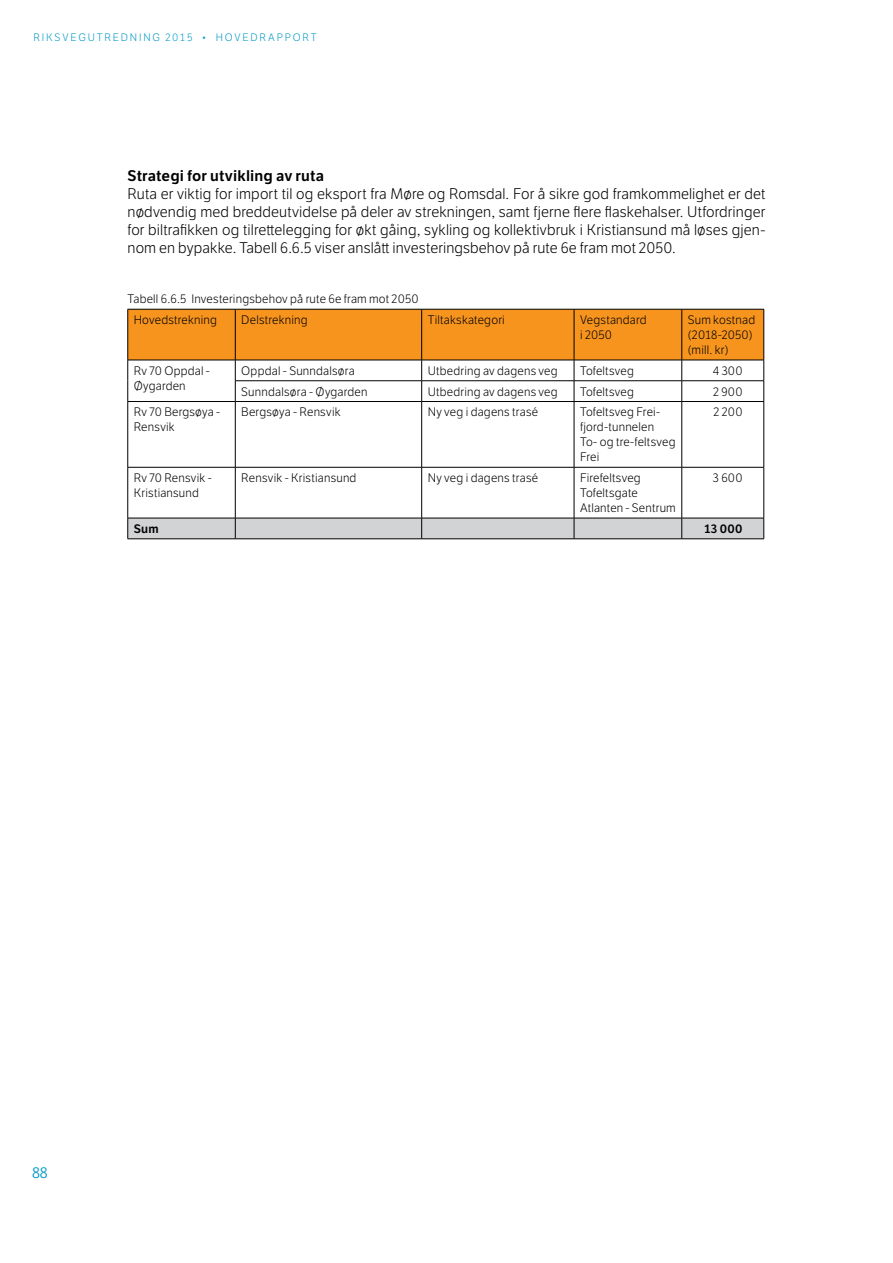
<style>
.page{position:relative;width:893px;height:1263px;background:#fff}
.page>*{position:absolute;margin:0;border:0;box-sizing:border-box;transform-origin:0 0}
.Tittel_4{font:300 15px/18px "LFT Etica";letter-spacing:.01em;color:#000;text-align:justify}
.Tittel_4-2{font:600 15px "LFT Etica";letter-spacing:.01em;color:#000}
.t1{font:15px "LFT Etica";color:#009ac6}
.Tabell{font:300 12px/15px "LFT Etica";letter-spacing:.015em;color:#000}
.Tabell-2{font:600 12px "LFT Etica";letter-spacing:.03em;color:#000}
.t2{font:300 10.5px "LFT Etica";letter-spacing:.175em;color:#009ac6}
</style>
<div class="page">
<svg style="left:127px;top:309px;width:637px;height:92px"></svg>
<hr style="left:128px;top:401px;width:107px;height:1px;background:#000">
<hr style="left:127px;top:402px;width:1px;height:65px;background:#000">
<hr style="left:235px;top:401px;width:187px;height:1px;background:#000">
<hr style="left:235px;top:402px;width:1px;height:65px;background:#000">
<hr style="left:422px;top:401px;width:152px;height:1px;background:#000">
<hr style="left:421px;top:402px;width:1px;height:65px;background:#000">
<hr style="left:574px;top:401px;width:108px;height:1px;background:#000">
<hr style="left:574px;top:402px;width:1px;height:65px;background:#000">
<hr style="left:682px;top:401px;width:82px;height:1px;background:#000">
<hr style="left:681px;top:402px;width:1px;height:65px;background:#000">
<hr style="left:763px;top:402px;width:1px;height:65px;background:#000">
<hr style="left:128px;top:467px;width:107px;height:1px;background:#000">
<hr style="left:127px;top:467px;width:1px;height:51px;background:#000">
<hr style="left:235px;top:467px;width:187px;height:1px;background:#000">
<hr style="left:235px;top:467px;width:1px;height:51px;background:#000">
<hr style="left:422px;top:467px;width:152px;height:1px;background:#000">
<hr style="left:421px;top:467px;width:1px;height:51px;background:#000">
<hr style="left:574px;top:467px;width:108px;height:1px;background:#000">
<hr style="left:574px;top:467px;width:1px;height:51px;background:#000">
<hr style="left:682px;top:467px;width:82px;height:1px;background:#000">
<hr style="left:681px;top:467px;width:1px;height:51px;background:#000">
<hr style="left:763px;top:467px;width:1px;height:51px;background:#000">
<div style="left:127px;top:518px;width:637px;height:21px;background:#d1d3d4"></div>
<hr style="left:128px;top:538px;width:107px;height:1px;background:#000">
<hr style="left:235px;top:538px;width:187px;height:1px;background:#000">
<hr style="left:422px;top:538px;width:152px;height:1px;background:#000">
<hr style="left:574px;top:538px;width:108px;height:1px;background:#000">
<hr style="left:682px;top:538px;width:82px;height:1px;background:#000">
<p class="t2" style="left:34px;top:32px;width:285px">RIKSVEGUTREDNING 2015 • HOVEDRAPPORT</p>
<p class="Tittel_4-2" style="left:128px;top:167px;width:198px">Strategi for utvikling av ruta</p>
<p class="Tittel_4" style="left:128px;top:185px;width:639px">Ruta er viktig for import til og eksport fra Møre og Romsdal. For å sikre god framkommelighet er det nødvendig med breddeutvidelse på deler av strekningen, samt fjerne flere flaskehalser. Utfordringer for biltrafikken og tilrettelegging for økt gåing, sykling og kollektivbruk i Kristiansund må løses gjen&shy;nom en bypakke. Tabell 6.6.5 viser anslått investeringsbehov på rute 6e fram mot 2050.</p>
<p class="Tabell" style="left:128px;top:292px;width:293px">Tabell 6.6.5 Investeringsbehov på rute 6e fram mot 2050</p>
<p class="Tabell" style="left:134px;top:313px;width:85px">Hovedstrekning</p>
<p class="Tabell" style="left:241px;top:313px;width:68px">Delstrekning</p>
<p class="Tabell" style="left:428px;top:313px;width:79px">Tiltakskategori</p>
<p class="Tabell" style="left:580px;top:313px;width:68px">Vegstandard i 2050</p>
<p class="Tabell" style="left:688px;top:313px;width:69px">Sum kostnad</p>
<p class="Tabell" style="left:688px;top:328px;width:66px">(2018-2050) (mill. kr)</p>
<p class="Tabell" style="left:134px;top:363px;width:78px">Rv 70 Oppdal -<br>Øygarden</p>
<p class="Tabell" style="left:241px;top:363px;width:115px">Oppdal - Sunndalsøra</p>
<p class="Tabell" style="left:428px;top:363px;width:132px">Utbedring av dagens veg</p>
<p class="Tabell" style="left:580px;top:363px;width:56px">Tofeltsveg</p>
<p class="Tabell" style="left:713px;top:363px;width:31px">4 300</p>
<p class="Tabell" style="left:241px;top:384px;width:128px">Sunndalsøra - Øygarden</p>
<p class="Tabell" style="left:428px;top:384px;width:132px">Utbedring av dagens veg</p>
<p class="Tabell" style="left:580px;top:384px;width:56px">Tofeltsveg</p>
<p class="Tabell" style="left:713px;top:384px;width:31px">2 900</p>
<p class="Tabell" style="left:134px;top:405px;width:88px">Rv 70 Bergsøya -<br>Rensvik</p>
<p class="Tabell" style="left:241px;top:405px;width:101px">Bergsøya - Rensvik</p>
<p class="Tabell" style="left:428px;top:405px;width:112px">Ny veg i dagens trasé</p>
<p class="Tabell" style="left:580px;top:405px;width:82px">Tofeltsveg Frei&shy;fjord-tunnelen</p>
<p class="Tabell" style="left:580px;top:435px;width:97px">To- og tre-feltsveg<br>Frei</p>
<p class="Tabell" style="left:134px;top:471px;width:80px">Rv 70 Rensvik -<br>Kristiansund</p>
<p class="Tabell" style="left:241px;top:471px;width:117px">Rensvik - Kristiansund</p>
<p class="Tabell" style="left:428px;top:471px;width:112px">Ny veg i dagens trasé</p>
<p class="Tabell" style="left:580px;top:471px;width:62px">Firefeltsveg</p>
<p class="Tabell" style="left:580px;top:486px;width:97px">Tofeltsgate<br>Atlanten - Sentrum</p>
<p class="Tabell" style="left:713px;top:405px;width:31px">2 200</p>
<p class="Tabell" style="left:713px;top:471px;width:31px">3 600</p>
<p class="Tabell-2" style="left:134px;top:521px;width:27px">Sum</p>
<p class="Tabell-2" style="left:704px;top:521px;width:40px">13 000</p>
<p class="t1" style="left:32px;top:1164px;width:17px">88</p>
</div>
